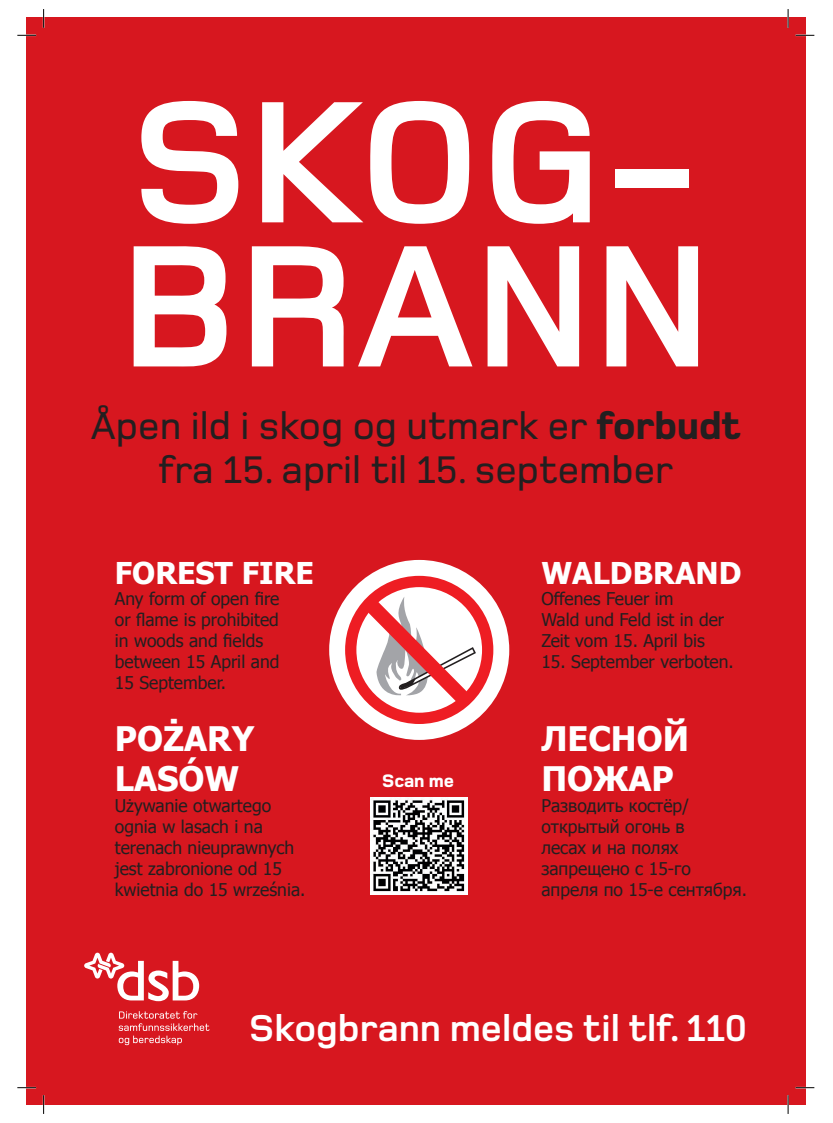
<style>
.page{position:relative;width:833px;height:1123px;background:#fff}
.page>*{position:absolute;margin:0;border:0;box-sizing:border-box;transform-origin:0 0}
.t1{font:700 180.12px/144.1px "Foundry Monoline";color:#fff}
.t2{font:500 39.88px/43.8px "Foundry Monoline";color:#231f20;text-align:center}
.t3{font:700 38.75px "Foundry Monoline";color:#fff}
.t4{font:700 33.75px/40.5px "Tahoma";color:#fff}
.t5{font:700 30px "Tahoma";color:#fff}
.t6{font:800 18.75px "Foundry Monoline";color:#fff}
.t7{font:17.5px/21px "Tahoma";color:#231f20}
.s1{font-weight:800}
</style>
<div class="page">
<div style="left:26px;top:18px;width:779px;height:1087px;background:#d7171f"></div>
<svg style="left:84px;top:953px;width:115px;height:48px"></svg>
<svg style="left:119px;top:1011px;width:90px;height:34px"></svg>
<svg style="left:329px;top:560px;width:180px;height:180px;background:#fce0e1"></svg>
<div style="left:345px;top:576px;width:148px;height:148px;border:11px solid #ee1d23;border-radius:50%"></div>
<svg style="left:366px;top:595px;width:111px;height:109px;background:#eabbbd"></svg>
<svg style="left:17px;top:35px;width:19px;height:1px"></svg>
<svg style="left:43px;top:9px;width:1px;height:19px"></svg>
<svg style="left:795px;top:35px;width:19px;height:1px"></svg>
<svg style="left:787px;top:9px;width:1px;height:19px"></svg>
<svg style="left:795px;top:1087px;width:19px;height:1px"></svg>
<svg style="left:787px;top:1095px;width:1px;height:19px"></svg>
<svg style="left:17px;top:1087px;width:19px;height:1px"></svg>
<svg style="left:43px;top:1095px;width:1px;height:19px"></svg>
<img style="left:370px;top:798px;width:97px;height:97px">
<h1 class="t1" style="left:120px;top:92px;width:593px">SKOG-<br>BRANN</h1>
<h2 class="t2" style="left:91px;top:404px;width:651px">Åpen ild i skog og utmark er <span class="s1">forbudt </span>fra 15. april til 15. september</h2>
<h3 class="t5" style="left:115px;top:552px;width:201px">FOREST FIRE</h3>
<p class="t7" style="left:115px;top:588px;width:166px">Any form of open fire or flame is prohibited in woods and fields between 15 April and<br>15 September.</p>
<h3 class="t4" style="left:115px;top:716px;width:141px">POŻARY<br>LASÓW</h3>
<p class="t7" style="left:115px;top:795px;width:192px">Używanie otwartego ognia w lasach i na terenach nieuprawnych jest zabronione od 15 kwietnia do 15 września.</p>
<p class="t6" style="left:382px;top:771px;width:74px">Scan me</p>
<h3 class="t5" style="left:541px;top:552px;width:202px">WALDBRAND</h3>
<p class="t7" style="left:541px;top:588px;width:184px">Offenes Feuer im<br>Wald und Feld ist in der<br>Zeit vom 15. April bis</p>
<p class="t7" style="left:541px;top:651px;width:194px">15. September verboten.</p>
<h3 class="t4" style="left:541px;top:716px;width:149px">ЛЕСНОЙ<br>ПОЖАР</h3>
<p class="t7" style="left:541px;top:795px;width:207px">Разводить костёр/ открытый огонь в<br>лесах и на полях запрещено с 15-го апреля по 15-е сентября.</p>
<h3 class="t3" style="left:249px;top:1007px;width:499px">Skogbrann meldes til tlf. 110</h3>
</div>
